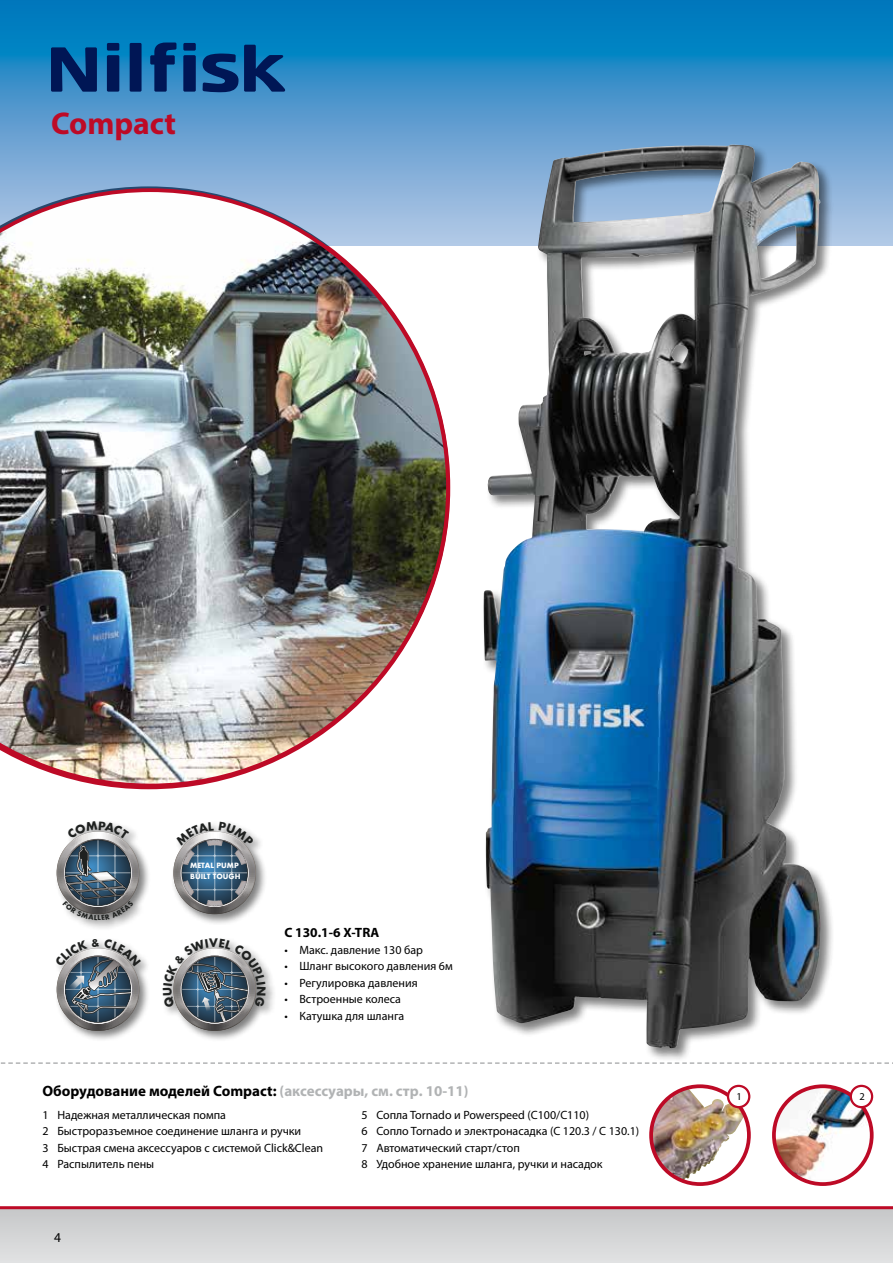
<style>
.page{position:relative;width:893px;height:1263px;background:#fff}
.page>*{position:absolute;margin:0;border:0;box-sizing:border-box;transform-origin:0 0}
.t1{font:700 31.5px "Myriad Pro";color:#bd0a26}
.t2{font:700 15px "Myriad Pro";color:#000}
.t3{font:700 13.5px "Myriad Pro";color:#000}
.t4{font:13.5px "Myriad Pro";color:#000}
.t5{font:12px/16.5px "Myriad Pro";color:#000}
.t6{font:10.5px "Myriad Pro";color:#000}
.t7{font:700 7.8px/10.6px "Aharoni";color:#fefefe}
.s1{color:#b1b3b4}
</style>
<div class="page">
<svg style="left:0;top:1062px;width:893px;height:2px"></svg>
<svg style="left:0;top:0;width:893px;height:246px;background:#3d92ca"></svg>
<img style="left:651px;top:1088px;width:93px;height:93px">
<div style="left:649px;top:1084px;width:102px;height:102px;border:4px solid #bd0a26;border-radius:50%"></div>
<img style="left:774px;top:1086px;width:98px;height:98px;border-radius:49px">
<div style="left:772px;top:1084px;width:102px;height:102px;border:4px solid #bd0a26;border-radius:50%"></div>
<div style="left:171px;top:819px;width:96px;height:106px;background:#000;opacity:.5"></div>
<div style="left:161px;top:936px;width:116px;height:106px;background:#000;opacity:.5"></div>
<div style="left:54px;top:819px;width:97px;height:113px;background:#000;opacity:.5"></div>
<img style="left:0;top:188px;width:450px;height:599px">
<div style="left:54px;top:937px;width:98px;height:105px;background:#000;opacity:.5"></div>
<div style="left:481px;top:142px;width:354px;height:920px;background:#000;opacity:.5"></div>
<img style="left:484px;top:145px;width:337px;height:904px">
<div style="left:0;top:1208px;width:893px;height:55px;background:linear-gradient(to right,#d4d5d6,#d4d4d6)"></div>
<hr style="left:0;top:1206px;width:893px;height:3px;background:#bd0a26">
<div style="left:130px;top:43px;width:12px;height:49px;background:#001655"></div>
<svg style="left:51px;top:47px;width:46px;height:45px;background:#0a3a78"></svg>
<div style="left:107px;top:55px;width:12px;height:37px;background:#001655"></div>
<div style="left:183px;top:55px;width:13px;height:37px;background:#001655"></div>
<div style="left:107px;top:43px;width:12px;height:8px;background:#001655"></div>
<div style="left:183px;top:43px;width:13px;height:8px;background:#001655"></div>
<svg style="left:150px;top:43px;width:26px;height:49px"></svg>
<svg style="left:203px;top:53px;width:35px;height:39px"></svg>
<svg style="left:244px;top:45px;width:42px;height:47px;background:#0d4b89"></svg>
<div style="left:728px;top:1086px;width:21px;height:21px;background:#fff;border-radius:50%"></div>
<div style="left:727px;top:1085px;width:23px;height:23px;border:2px solid #bd0a26;border-radius:50%"></div>
<div style="left:851px;top:1086px;width:21px;height:21px;background:#fff;border-radius:50%"></div>
<div style="left:850px;top:1085px;width:23px;height:23px;border:2px solid #bd0a26;border-radius:50%"></div>
<svg style="left:173px;top:821px;width:83px;height:93px"></svg>
<svg style="left:163px;top:938px;width:103px;height:93px"></svg>
<svg style="left:57px;top:821px;width:82px;height:99px"></svg>
<svg style="left:55px;top:938px;width:86px;height:93px"></svg>
<h1 class="t1" style="left:51px;top:103px;width:127px">Compact</h1>
<p class="t7" style="left:190px;top:861px;width:52px">METAL PUMP<br>BUILT TOUGH</p>
<p class="t3" style="left:285px;top:924px;width:96px">C 130.1-6 X-TRA</p>
<p class="t5" style="left:285px;top:941px;width:140px">• Макс. давление 130 бар</p>
<p class="t5" style="left:285px;top:958px;width:170px">• Шланг высокого давления 6м</p>
<p class="t5" style="left:285px;top:974px;width:135px">• Регулировка давления</p>
<p class="t5" style="left:285px;top:991px;width:118px">• Встроенные колеса</p>
<p class="t5" style="left:285px;top:1007px;width:121px">• Катушка для шланга</p>
<p class="t2" style="left:43px;top:1081px;width:427px">Оборудование моделей Compact: <span class="s1">(аксессуары, см. стр. 10-11)</span></p>
<p class="t6" style="left:737px;top:1090px;width:7px">1</p>
<p class="t6" style="left:859px;top:1090px;width:7px">2</p>
<p class="t5" style="left:43px;top:1106px;width:282px">1 Надежная металлическая помпа<br>2 Быстроразъемное соединение шланга и ручки<br>3 Быстрая смена аксессуаров с системой Click&amp;Clean 4 Распылитель пены</p>
<p class="t5" style="left:361px;top:1106px;width:279px">5 Сопла Tornado и Powerspeed (C100/C110)<br>6 Сопло Tornado и электронасадка (C 120.3 / C 130.1)<br>7 Автоматический старт/стоп<br>8 Удобное хранение шланга, ручки и насадок</p>
<p class="t4" style="left:54px;top:1229px;width:8px">4</p>
</div>
